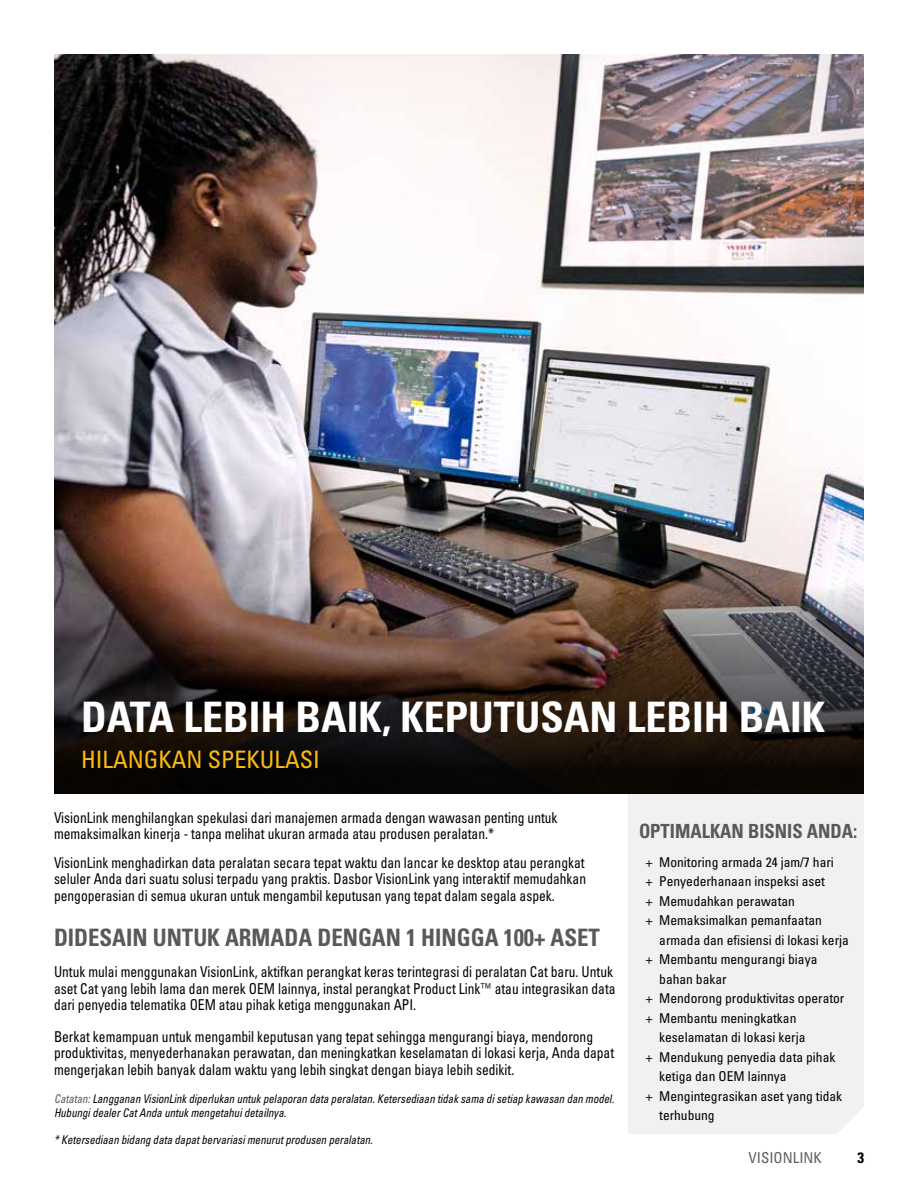
<style>
.page{position:relative;width:918px;height:1188px;background:#fff}
.page>*{position:absolute;margin:0;border:0;box-sizing:border-box;transform-origin:0 0}
.t1{font:42px "Univers LTCYR 67 Bold Cond";color:#fff}
.t2{font:24px "Univers LTCYR 67 Bold Cond";color:#58595b;scale:.95 1}
.t3{font:condensed 24px "Univers LTCYR 57";color:#fdba12}
.t4{font:19.5px "Univers LTCYR 67 Bold Cond";color:#58595b;scale:.95 1}
.t5{font:condensed 15px/16.5px "Univers LTCYR 57";color:#000;scale:.9 1}
.t6{font:condensed 15px "Univers LTCYR 57";color:#5e6263}
.t7{font:15px "Univers LTCYR 67 Bold Cond";color:#000}
.t8{font:condensed 13.5px "Univers LTCYR 57";color:#000}
.t9{font:12px/13.5px "Univers LTCYR 57 Condensed Obl";color:#000;scale:.9 1}
.s1{color:#58595b}
</style>
<div class="page">
<div style="left:628px;top:793px;width:236px;height:341px;background:#f1f1f2"></div>
<img style="left:54px;top:54px;width:810px;height:209px">
<img style="left:54px;top:263px;width:810px;height:530px">
<h1 class="t1" style="left:81px;top:691px;width:745px">DATA LEBIH BAIK, KEPUTUSAN LEBIH BAIK</h1>
<h2 class="t3" style="left:81px;top:744px;width:240px">HILANGKAN SPEKULASI</h2>
<p class="t5" style="left:54px;top:809px;width:561px">VisionLink menghilangkan spekulasi dari manajemen armada dengan wawasan penting untuk memaksimalkan kinerja - tanpa melihat ukuran armada atau produsen peralatan.*</p>
<p class="t5" style="left:54px;top:854px;width:593px;text-align:justify">VisionLink menghadirkan data peralatan secara tepat waktu dan lancar ke desktop atau perangkat seluler Anda dari suatu solusi terpadu yang praktis. Dasbor VisionLink yang interaktif memudahkan pengoperasian di semua ukuran untuk mengambil keputusan yang tepat dalam segala aspek.</p>
<h2 class="t2" style="left:54px;top:922px;width:576px">DIDESAIN UNTUK ARMADA DENGAN 1 HINGGA 100+ ASET</h2>
<p class="t5" style="left:54px;top:963px;width:625px">Untuk mulai menggunakan VisionLink, aktifkan perangkat keras terintegrasi di peralatan Cat baru. Untuk aset Cat yang lebih lama dan merek OEM lainnya, instal perangkat Product Link™ atau integrasikan data dari penyedia telematika OEM atau pihak ketiga menggunakan API.</p>
<p class="t5" style="left:54px;top:1028px;width:624px">Berkat kemampuan untuk mengambil keputusan yang tepat sehingga mengurangi biaya, mendorong produktivitas, menyederhanakan perawatan, dan meningkatkan keselamatan di lokasi kerja, Anda dapat mengerjakan lebih banyak dalam waktu yang lebih singkat dengan biaya lebih sedikit.</p>
<p class="t9" style="left:54px;top:1092px;width:624px"><span class="s1">Catatan:</span> Langganan VisionLink diperlukan untuk pelaporan data peralatan. Ketersediaan tidak sama di setiap kawasan dan model.<br>Hubungi dealer Cat Anda untuk mengetahui detailnya.</p>
<p class="t9" style="left:54px;top:1132px;width:355px">* Ketersediaan bidang data dapat bervariasi menurut produsen peralatan.</p>
<h3 class="t4" style="left:639px;top:819px;width:231px">OPTIMALKAN BISNIS ANDA:</h3>
<p class="t8" style="left:646px;top:853px;width:190px">+ Monitoring armada 24 jam/7 hari</p>
<p class="t8" style="left:646px;top:873px;width:181px">+ Penyederhanaan inspeksi aset</p>
<p class="t8" style="left:646px;top:892px;width:151px">+ Memudahkan perawatan</p>
<p class="t8" style="left:646px;top:912px;width:178px">+ Memaksimalkan pemanfaatan</p>
<p class="t8" style="left:659px;top:931px;width:191px">armada dan efisiensi di lokasi kerja</p>
<p class="t8" style="left:646px;top:951px;width:173px">+ Membantu mengurangi biaya</p>
<p class="t8" style="left:659px;top:970px;width:69px">bahan bakar</p>
<p class="t8" style="left:646px;top:990px;width:200px">+ Mendorong produktivitas operator</p>
<p class="t8" style="left:646px;top:1009px;width:152px">+ Membantu meningkatkan</p>
<p class="t8" style="left:659px;top:1029px;width:148px">keselamatan di lokasi kerja</p>
<p class="t8" style="left:646px;top:1048px;width:191px">+ Mendukung penyedia data pihak</p>
<p class="t8" style="left:659px;top:1068px;width:129px">ketiga dan OEM lainnya</p>
<p class="t8" style="left:646px;top:1087px;width:198px">+ Mengintegrasikan aset yang tidak</p>
<p class="t8" style="left:659px;top:1107px;width:57px">terhubung</p>
<p class="t6" style="left:749px;top:1148px;width:75px">VISIONLINK</p>
<p class="t7" style="left:857px;top:1148px;width:8px">3</p>
</div>
